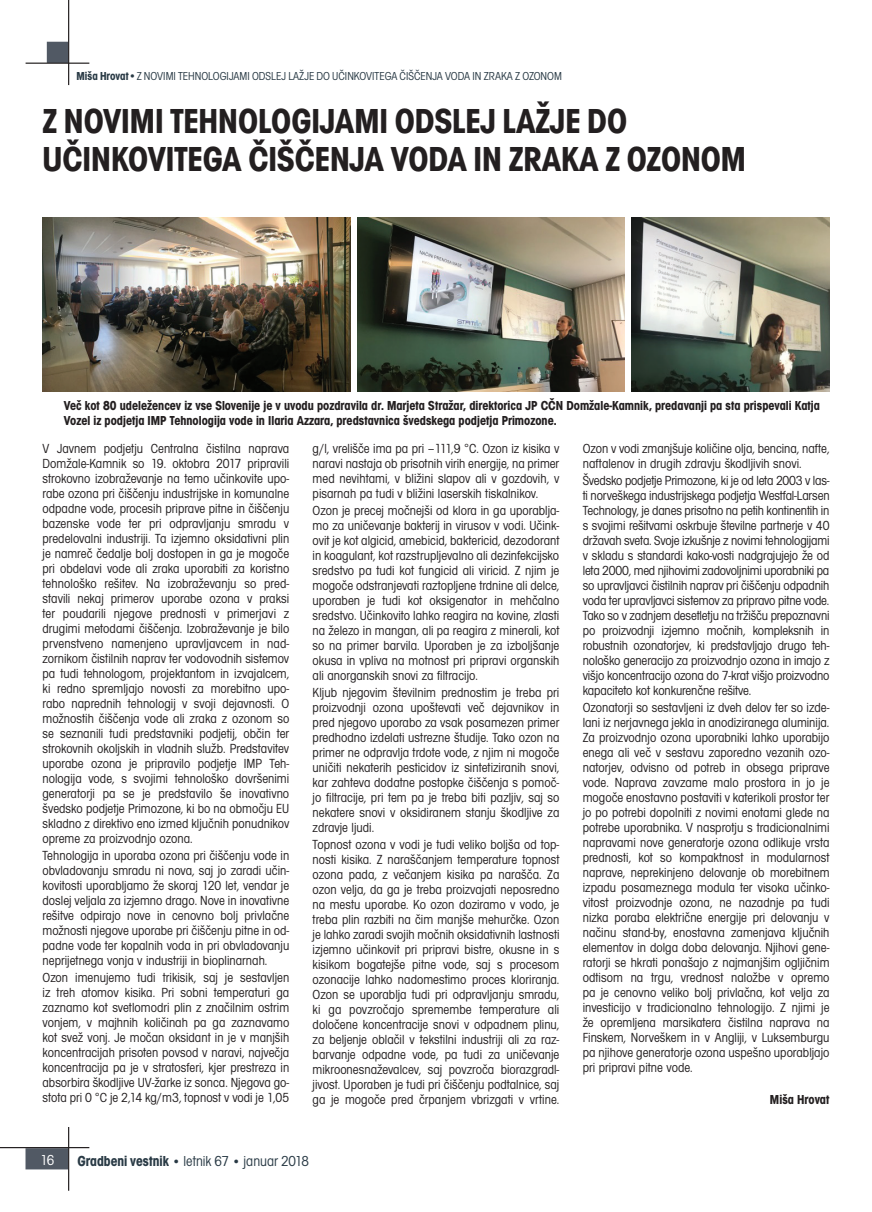
<style>
.page{position:relative;width:872px;height:1212px;background:#fff}
.page>*{position:absolute;margin:0;border:0;box-sizing:border-box;transform-origin:0 0}
.t1{font:700 condensed 36px/37.5px "Avant Gar Got Itc TEE";color:#231f20}
.t2{font:condensed 15px "Avant Gar Got Itc TEE";color:#293a45}
.t3{font:condensed 15px "Avant Gar Got Itc TEE";color:#fff}
.t4{font:condensed 13.65px/15px "Avant Gar Got Itc TEE";color:#231f20;text-align:justify}
.t5{font:700 condensed 13.5px/15px "Avant Gar Got Itc TEE";color:#231f20}
.t6{font:condensed 12px "Avant Gar Got Itc TEE";color:#293a45}
.s1{font-weight:700}
.s2{font-weight:700;font-size:13.5px}
</style>
<div class="page">
<div style="left:47px;top:42px;width:21px;height:21px;background:#515964"></div>
<div style="left:26px;top:1148px;width:42px;height:21px;background:#515964;border:2px solid #515964"></div>
<hr style="left:0;top:1147px;width:89px;height:1px;background:#231f20">
<hr style="left:68px;top:1127px;width:1px;height:64px;background:#231f20">
<hr style="left:26px;top:63px;width:63px;height:1px;background:#231f20">
<hr style="left:68px;top:0;width:1px;height:85px;background:#231f20">
<img style="left:43px;top:218px;width:307px;height:174px">
<img style="left:358px;top:217px;width:266px;height:175px">
<img style="left:631px;top:217px;width:198px;height:174px">
<p class="t6" style="left:77px;top:70px;width:487px"><span class="s1">Miša Hrovat</span>•Z NOVIMI TEHNOLOGIJAMI ODSLEJ LAŽJE DO UČINKOVITEGA ČIŠČENJA VODA IN ZRAKA Z OZONOM</p>
<h1 class="t1" style="left:43px;top:102px;width:705px">Z NOVIMI TEHNOLOGIJAMI ODSLEJ LAŽJE DO<br>UČINKOVITEGA ČIŠČENJA VODA IN ZRAKA Z OZONOM</h1>
<p class="t5" style="left:64px;top:398px;width:757px">Več kot 80 udeležencev iz vse Slovenije je v uvodu pozdravila dr. Marjeta Stražar, direktorica JP CČN Domžale-Kamnik, predavanji pa sta prispevali Katja<br>Vozel iz podjetja IMP Tehnologija vode in Ilaria Azzara, predstavnica švedskega podjetja Primozone.</p>
<p class="t4" style="left:43px;top:441px;width:248px">V Javnem podjetju Centralna čistilna naprava Domžale-Kamnik so 19. oktobra 2017 pripravili strokovno izobraževanje na temo učinkovite upo&shy;rabe ozona pri čiščenju industrijske in komunalne odpadne vode, procesih priprave pitne in čiščenju bazenske vode ter pri odpravljanju smradu v predelovalni industriji. Ta izjemno oksidativni plin je namreč čedalje bolj dostopen in ga je mogoče pri obdelavi vode ali zraka uporabiti za koristno tehnološko rešitev. Na izobraževanju so pred&shy;stavili nekaj primerov uporabe ozona v praksi ter poudarili njegove prednosti v primerjavi z drugimi metodami čiščenja. Izobraževanje je bilo prvenstveno namenjeno upravljavcem in nad&shy;zornikom čistilnih naprav ter vodovodnih sistemov pa tudi tehnologom, projektantom in izvajalcem, ki redno spremljajo novosti za morebitno upo&shy;rabo naprednih tehnologij v svoji dejavnosti. O možnostih čiščenja vode ali zraka z ozonom so se seznanili tudi predstavniki podjetij, občin ter strokovnih okoljskih in vladnih služb. Predstavitev uporabe ozona je pripravilo podjetje IMP Teh&shy;nologija vode, s svojimi tehnološko dovršenimi generatorji pa se je predstavilo še inovativno švedsko podjetje Primozone, ki bo na območju EU skladno z direktivo eno izmed ključnih ponudnikov opreme za proizvodnjo ozona.</p>
<p class="t4" style="left:43px;top:848px;width:248px">Tehnologija in uporaba ozona pri čiščenju vode in obvladovanju smradu ni nova, saj jo zaradi učin&shy;kovitosti uporabljamo že skoraj 120 let, vendar je doslej veljala za izjemno drago. Nove in inovativne rešitve odpirajo nove in cenovno bolj privlačne možnosti njegove uporabe pri čiščenju pitne in od&shy;padne vode ter kopalnih voda in pri obvladovanju neprijetnega vonja v industriji in bioplinarnah.</p>
<p class="t4" style="left:43px;top:970px;width:248px">Ozon imenujemo tudi trikisik, saj je sestavljen iz treh atomov kisika. Pri sobni temperaturi ga zaznamo kot svetlomodri plin z značilnim ostrim vonjem, v majhnih količinah pa ga zaznavamo kot svež vonj. Je močan oksidant in je v manjših koncentracijah prisoten povsod v naravi, največja koncentracija pa je v stratosferi, kjer prestreza in absorbira škodljive UV-žarke iz sonca. Njegova go&shy;stota pri 0 °C je 2,14 kg/m3, topnost v vodi je 1,05</p>
<p class="t4" style="left:313px;top:441px;width:248px">g/l, vrelišče ima pa pri –111,9 °C. Ozon iz kisika v naravi nastaja ob prisotnih virih energije, na primer med nevihtami, v bližini slapov ali v gozdovih, v pisarnah pa tudi v bližini laserskih tiskalnikov.</p>
<p class="t4" style="left:313px;top:503px;width:248px">Ozon je precej močnejši od klora in ga uporablja&shy;mo za uničevanje bakterij in virusov v vodi. Učink&shy;ovit je kot algicid, amebicid, baktericid, dezodorant in koagulant, kot razstrupljevalno ali dezinfekcijsko sredstvo pa tudi kot fungicid ali viricid. Z njim je mogoče odstranjevati raztopljene trdnine ali delce, uporaben je tudi kot oksigenator in mehčalno sredstvo. Učinkovito lahko reagira na kovine, zlasti na železo in mangan, ali pa reagira z minerali, kot so na primer barvila. Uporaben je za izboljšanje okusa in vpliva na motnost pri pripravi organskih ali anorganskih snovi za filtracijo.</p>
<p class="t4" style="left:313px;top:685px;width:248px">Kljub njegovim številnim prednostim je treba pri proizvodnji ozona upoštevati več dejavnikov in pred njegovo uporabo za vsak posamezen primer predhodno izdelati ustrezne študije. Tako ozon na primer ne odpravlja trdote vode, z njim ni mogoče uničiti nekaterih pesticidov iz sintetiziranih snovi, kar zahteva dodatne postopke čiščenja s pomoč&shy;jo filtracije, pri tem pa je treba biti pazljiv, saj so nekatere snovi v oksidiranem stanju škodljive za zdravje ljudi.</p>
<p class="t4" style="left:313px;top:837px;width:248px">Topnost ozona v vodi je tudi veliko boljša od top&shy;nosti kisika. Z naraščanjem temperature topnost ozona pada, z večanjem kisika pa narašča. Za ozon velja, da ga je treba proizvajati neposredno na mestu uporabe. Ko ozon doziramo v vodo, je treba plin razbiti na čim manjše mehurčke. Ozon je lahko zaradi svojih močnih oksidativnih lastnosti izjemno učinkovit pri pripravi bistre, okusne in s kisikom bogatejše pitne vode, saj s procesom ozonacije lahko nadomestimo proces kloriranja.<br>Ozon se uporablja tudi pri odpravljanju smradu, ki ga povzročajo spremembe temperature ali določene koncentracije snovi v odpadnem plinu, za beljenje oblačil v tekstilni industriji ali za raz&shy;barvanje odpadne vode, pa tudi za uničevanje mikroonesnaževalcev, saj povzroča biorazgradl&shy;jivost. Uporaben je tudi pri čiščenju podtalnice, saj ga je mogoče pred črpanjem vbrizgati v vrtine.</p>
<p class="t3" style="left:40px;top:1152px;width:16px">16</p>
<p class="t2" style="left:77px;top:1152px;width:233px"><span class="s1">Gradbeni vestnik</span> <span class="s2">•</span> letnik 67 <span class="s2">•</span> januar 2018</p>
<p class="t4" style="left:583px;top:441px;width:248px">Ozon v vodi zmanjšuje količine olja, bencina, nafte, naftalenov in drugih zdravju škodljivih snovi.</p>
<p class="t4" style="left:583px;top:473px;width:248px">Švedsko podjetje Primozone, ki je od leta 2003 v las&shy;ti norveškega industrijskega podjetja Westfal-Larsen Technology, je danes prisotno na petih kontinentih in s svojimi rešitvami oskrbuje številne partnerje v 40 državah sveta. Svoje izkušnje z novimi tehnologijami v skladu s standardi kako-vosti nadgrajujejo že od leta 2000, med njihovimi zadovoljnimi uporabniki pa so upravljavci čistilnih naprav pri čiščenju odpadnih voda ter upravljavci sistemov za pripravo pitne vode.<br>Tako so v zadnjem desetletju na tržišču prepoznavni po proizvodnji izjemno močnih, kompleksnih in robustnih ozonatorjev, ki predstavljajo drugo teh&shy;nološko generacijo za proizvodnjo ozona in imajo z višjo koncentracijo ozona do 7-krat višjo proizvodno kapaciteto kot konkurenčne rešitve.</p>
<p class="t4" style="left:583px;top:700px;width:248px">Ozonatorji so sestavljeni iz dveh delov ter so izde&shy;lani iz nerjavnega jekla in anodiziranega aluminija.<br>Za proizvodnjo ozona uporabniki lahko uporabijo enega ali več v sestavu zaporedno vezanih ozo&shy;natorjev, odvisno od potreb in obsega priprave vode. Naprava zavzame malo prostora in jo je mogoče enostavno postaviti v katerikoli prostor ter jo po potrebi dopolniti z novimi enotami glede na potrebe uporabnika. V nasprotju s tradicionalnimi napravami nove generatorje ozona odlikuje vrsta prednosti, kot so kompaktnost in modularnost naprave, neprekinjeno delovanje ob morebitnem izpadu posameznega modula ter visoka učinko&shy;vitost proizvodnje ozona, ne nazadnje pa tudi nizka poraba električne energije pri delovanju v načinu stand-by, enostavna zamenjava ključnih elementov in dolga doba delovanja. Njihovi gene&shy;ratorji se hkrati ponašajo z najmanjšim ogljičnim odtisom na trgu, vrednost naložbe v opremo pa je cenovno veliko bolj privlačna, kot velja za investicijo v tradicionalno tehnologijo. Z njimi je že opremljena marsikatera čistilna naprava na Finskem, Norveškem in v Angliji, v Luksemburgu pa njihove generatorje ozona uspešno uporabljajo pri pripravi pitne vode.</p>
<p class="t5" style="left:770px;top:1092px;width:61px">Miša Hrovat</p>
</div>
